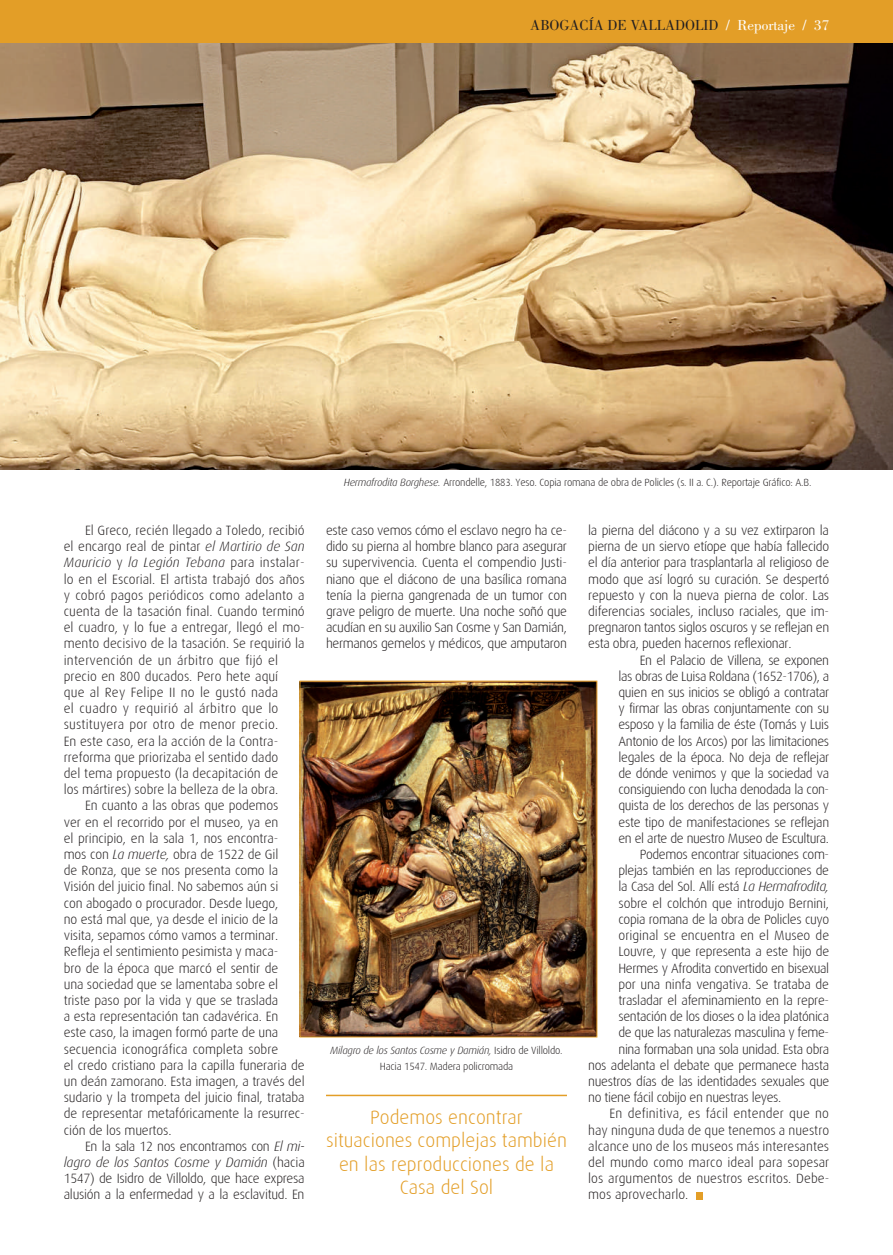
<style>
.page{position:relative;width:893px;height:1255px;background:#fff}
.page>*{position:absolute;margin:0;border:0;box-sizing:border-box;transform-origin:0 0}
.t1{font:300 19.5px/23.4px "Dax";color:#e39e27;text-align:center}
.t2{font:15px "Bodoni Std";color:#231f20}
.t3{font:300 13.5px/16.2px "Dax";letter-spacing:-.01em;color:#231f20;text-align:justify}
.t4{font:300 13.5px "Dax";letter-spacing:-.03em;color:#231f20}
.t5{font:300 13.5px "Dax";letter-spacing:.01em;color:#231f20}
.t6{font:italic 300 13.5px "Dax";letter-spacing:.01em;color:#231f20}
.t7{font:italic 300 13.5px "Dax";letter-spacing:-.01em;color:#231f20}
.t8{font:300 13.5px "Dax";letter-spacing:.015em;color:#231f20}
.t9{font:300 13.5px "Dax";letter-spacing:.02em;color:#231f20}
.t10{font:300 10.5px/16.2px "Dax";letter-spacing:-.02em;color:#231f20;text-align:center}
.s1{color:#fff}
.s2{font-style:italic}
.s3{font-style:normal}
</style>
<div class="page">
<img style="left:0;top:43px;width:893px;height:426px">
<div style="left:0;top:0;width:893px;height:43px;background:#e39e27"></div>
<div style="left:696px;top:1191px;width:7px;height:8px;background:#e39e27"></div>
<img style="left:302px;top:682px;width:293px;height:353px">
<div style="left:300px;top:680px;width:297px;height:357px;border:1px solid #e39e27"></div>
<hr style="left:326px;top:1094px;width:241px;height:2px;background:#e39e27">
<p class="t2" style="left:530px;top:17px;width:300px">ABOGACÍA DE VALLADOLID <span class="s1">/ Reportaje / 37</span></p>
<p class="t3" style="left:85px;top:522px;width:221px">El Greco, recién llegado a Toledo, recibió</p>
<p class="t3" style="left:64px;top:538px;width:242px">el encargo real de pintar <span class="s2">el Martirio de San</span></p>
<p class="t6" style="left:64px;top:555px;width:242px">Mauricio <span class="s3">y</span> la Legión Tebana <span class="s3">para instalar-</span></p>
<p class="t3" style="left:64px;top:571px;width:242px">lo en el Escorial. El artista trabajó dos años</p>
<p class="t3" style="left:64px;top:587px;width:242px">y cobró pagos periódicos como adelanto a</p>
<p class="t3" style="left:64px;top:603px;width:242px">cuenta de la tasación final. Cuando terminó</p>
<p class="t3" style="left:64px;top:619px;width:242px">el cuadro, y lo fue a entregar, llegó el mo-</p>
<p class="t3" style="left:64px;top:635px;width:242px">mento decisivo de la tasación. Se requirió la</p>
<p class="t8" style="left:64px;top:652px;width:216px">intervención de un árbitro que fijó el</p>
<p class="t3" style="left:64px;top:668px;width:216px">precio en 800 ducados. Pero hete aquí</p>
<p class="t5" style="left:64px;top:685px;width:216px">que al Rey Felipe II no le gustó nada</p>
<p class="t9" style="left:64px;top:701px;width:216px">el cuadro y requirió al árbitro que lo</p>
<p class="t5" style="left:64px;top:717px;width:216px">sustituyera por otro de menor precio.</p>
<p class="t3" style="left:64px;top:733px;width:216px">En este caso, era la acción de la Contra-</p>
<p class="t3" style="left:64px;top:749px;width:216px">rreforma que priorizaba el sentido dado</p>
<p class="t3" style="left:64px;top:765px;width:216px">del tema propuesto (la decapitación de</p>
<p class="t3" style="left:64px;top:781px;width:216px">los mártires) sobre la belleza de la obra.</p>
<p class="t3" style="left:85px;top:797px;width:195px">En cuanto a las obras que podemos</p>
<p class="t3" style="left:64px;top:814px;width:216px">ver en el recorrido por el museo, ya en</p>
<p class="t3" style="left:64px;top:830px;width:216px">el principio, en la sala 1, nos encontra-</p>
<p class="t3" style="left:64px;top:846px;width:216px">mos con <span class="s2">La muerte,</span> obra de 1522 de Gil</p>
<p class="t3" style="left:64px;top:862px;width:216px">de Ronza, que se nos presenta como la</p>
<p class="t3" style="left:64px;top:878px;width:216px">Visión del juicio final. No sabemos aún si</p>
<p class="t3" style="left:64px;top:895px;width:216px">con abogado o procurador. Desde luego,</p>
<p class="t3" style="left:64px;top:911px;width:216px">no está mal que, ya desde el inicio de la</p>
<p class="t3" style="left:64px;top:927px;width:216px">visita, sepamos cómo vamos a terminar.</p>
<p class="t3" style="left:64px;top:943px;width:216px">Refleja el sentimiento pesimista y maca-</p>
<p class="t3" style="left:64px;top:959px;width:216px">bro de la época que marcó el sentir de</p>
<p class="t3" style="left:64px;top:976px;width:216px">una sociedad que se lamentaba sobre el</p>
<p class="t3" style="left:64px;top:992px;width:216px">triste paso por la vida y que se traslada</p>
<p class="t3" style="left:64px;top:1008px;width:216px">a esta representación tan cadavérica. En</p>
<p class="t3" style="left:64px;top:1024px;width:216px">este caso, la imagen formó parte de una</p>
<p class="t3" style="left:64px;top:1040px;width:216px">secuencia iconográfica completa sobre</p>
<p class="t3" style="left:64px;top:1057px;width:242px">el credo cristiano para la capilla funeraria de</p>
<p class="t3" style="left:64px;top:1073px;width:242px">un deán zamorano. Esta imagen, a través del</p>
<p class="t3" style="left:64px;top:1089px;width:242px">sudario y la trompeta del juicio final, trataba</p>
<p class="t3" style="left:64px;top:1105px;width:242px">de representar metafóricamente la resurrec-</p>
<p class="t3" style="left:64px;top:1121px;width:109px">ción de los muertos.</p>
<p class="t3" style="left:85px;top:1138px;width:221px">En la sala 12 nos encontramos con <span class="s2">El mi-</span></p>
<p class="t7" style="left:64px;top:1154px;width:242px">lagro de los Santos Cosme y Damián <span class="s3">(hacia</span></p>
<p class="t3" style="left:64px;top:1170px;width:242px">1547) de Isidro de Villoldo, que hace expresa</p>
<p class="t3" style="left:64px;top:1186px;width:242px">alusión a la enfermedad y a la esclavitud. En</p>
<p class="t10" style="left:344px;top:474px;width:469px"><span class="s2">Hermafrodita Borghese.</span> Arrondelle, 1883. Yeso. Copia romana de obra de Policles (s. II a. C.). Reportaje Gráfico: A.B.</p>
<p class="t3" style="left:326px;top:522px;width:242px">este caso vemos cómo el esclavo negro ha ce&shy;dido su pierna al hombre blanco para asegurar su supervivencia. Cuenta el compendio Justi&shy;niano que el diácono de una basílica romana tenía la pierna gangrenada de un tumor con grave peligro de muerte. Una noche soñó que acudían en su auxilio San Cosme y San Damián, hermanos gemelos y médicos, que amputaron</p>
<p class="t3" style="left:588px;top:522px;width:243px">la pierna del diácono y a su vez extirparon la pierna de un siervo etíope que había fallecido el día anterior para trasplantarla al religioso de modo que así logró su curación. Se despertó repuesto y con la nueva pierna de color. Las diferencias sociales, incluso raciales, que im&shy;pregnaron tantos siglos oscuros y se reflejan en esta obra, pueden hacernos reflexionar.</p>
<p class="t4" style="left:640px;top:652px;width:191px">En el Palacio de Villena, se exponen</p>
<p class="t4" style="left:618px;top:668px;width:212px">las obras de Luisa Roldana (1652-1706), a</p>
<p class="t4" style="left:618px;top:685px;width:212px">quien en sus inicios se obligó a contratar</p>
<p class="t4" style="left:618px;top:701px;width:212px">y firmar las obras conjuntamente con su</p>
<p class="t4" style="left:618px;top:717px;width:212px">esposo y la familia de éste (Tomás y Luis</p>
<p class="t4" style="left:618px;top:733px;width:212px">Antonio de los Arcos) por las limitaciones</p>
<p class="t3" style="left:618px;top:749px;width:212px">legales de la época. No deja de reflejar</p>
<p class="t4" style="left:618px;top:766px;width:212px">de dónde venimos y que la sociedad va</p>
<p class="t4" style="left:618px;top:782px;width:212px">consiguiendo con lucha denodada la con-</p>
<p class="t4" style="left:618px;top:798px;width:212px">quista de los derechos de las personas y</p>
<p class="t3" style="left:618px;top:814px;width:212px">este tipo de manifestaciones se reflejan</p>
<p class="t4" style="left:618px;top:830px;width:212px">en el arte de nuestro Museo de Escultura.</p>
<p class="t4" style="left:640px;top:847px;width:191px">Podemos encontrar situaciones com-</p>
<p class="t4" style="left:618px;top:863px;width:212px">plejas también en las reproducciones de</p>
<p class="t4" style="left:618px;top:879px;width:212px">la Casa del Sol. Allí está <span class="s2">La Hermafrodita,</span></p>
<p class="t3" style="left:618px;top:895px;width:212px">sobre el colchón que introdujo Bernini,</p>
<p class="t4" style="left:618px;top:911px;width:212px">copia romana de la obra de Policles cuyo</p>
<p class="t3" style="left:618px;top:927px;width:212px">original se encuentra en el Museo de</p>
<p class="t3" style="left:618px;top:943px;width:212px">Louvre, y que representa a este hijo de</p>
<p class="t4" style="left:618px;top:960px;width:212px">Hermes y Afrodita convertido en bisexual</p>
<p class="t3" style="left:618px;top:976px;width:212px">por una ninfa vengativa. Se trataba de</p>
<p class="t3" style="left:618px;top:992px;width:212px">trasladar el afeminamiento en la repre-</p>
<p class="t4" style="left:618px;top:1009px;width:212px">sentación de los dioses o la idea platónica</p>
<p class="t4" style="left:618px;top:1025px;width:212px">de que las naturalezas masculina y feme-</p>
<p class="t4" style="left:618px;top:1041px;width:212px">nina formaban una sola unidad. Esta obra</p>
<p class="t3" style="left:588px;top:1057px;width:242px">nos adelanta el debate que permanece hasta</p>
<p class="t3" style="left:588px;top:1073px;width:243px">nuestros días de las identidades sexuales que</p>
<p class="t4" style="left:588px;top:1090px;width:194px">no tiene fácil cobijo en nuestras leyes.</p>
<p class="t5" style="left:609px;top:1106px;width:221px">En definitiva, es fácil entender que no</p>
<p class="t3" style="left:588px;top:1121px;width:242px">hay ninguna duda de que tenemos a nuestro</p>
<p class="t3" style="left:588px;top:1138px;width:242px">alcance uno de los museos más interesantes</p>
<p class="t3" style="left:588px;top:1154px;width:243px">del mundo como marco ideal para sopesar</p>
<p class="t3" style="left:588px;top:1170px;width:242px">los argumentos de nuestros escritos. Debe-</p>
<p class="t3" style="left:588px;top:1186px;width:102px">mos aprovecharlo.</p>
<p class="t10" style="left:330px;top:1041px;width:234px"><span class="s2">Milagro de los Santos Cosme y Damián,</span> Isidro de Villoldo.<br>Hacia 1547. Madera policromada</p>
<h1 class="t1" style="left:326px;top:1105px;width:242px">Podemos encontrar situaciones complejas también en las reproducciones de la<br>Casa del Sol</h1>
</div>
